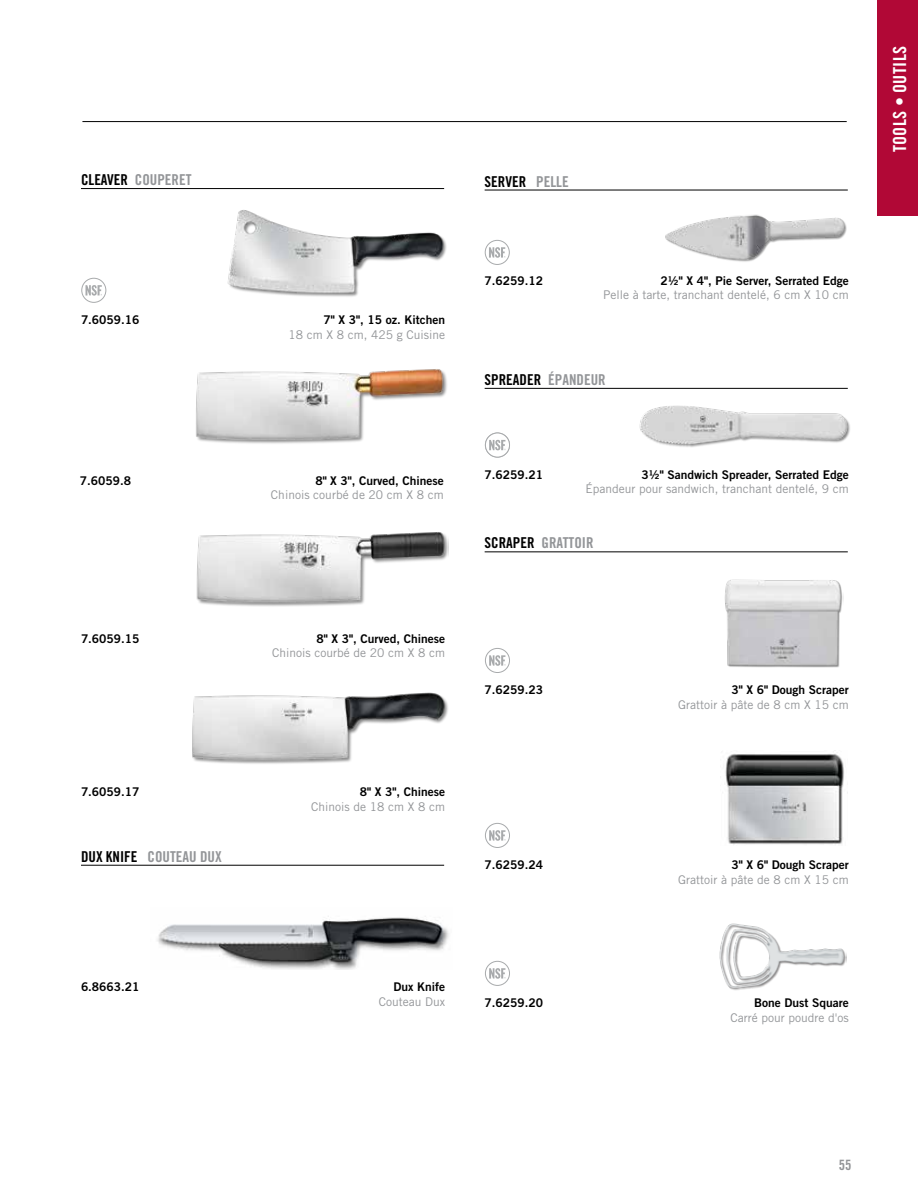
<style>
.page{position:relative;width:918px;height:1188px;background:#fff}
.page>*{position:absolute;margin:0;border:0;box-sizing:border-box;transform-origin:0 0}
.t1{font:18px "Trade Gothic LT Com Bd Cn 20";letter-spacing:.025em;color:#fff}
.t2{font:15px "Trade Gothic LT Std Bd Cn 20";color:#939598}
.t3{font:15px "Trade Gothic LT Std Bd Cn 20";color:#000}
.t4{font:14.25px "Trade Gothic LT Std Bd Cn 20";color:#939598}
.t5{font:12px "Trade Gothic LT Std Bd 2";color:#000}
.t6{font:12px "Trade Gothic LT Std";color:#939598}
.s1{color:#000}
.s2{color:#939598}
</style>
<div class="page">
<img style="left:196px;top:532px;width:252px;height:75px">
<img style="left:192px;top:692px;width:256px;height:72px">
<img style="left:227px;top:210px;width:220px;height:87px">
<img style="left:665px;top:214px;width:182px;height:48px">
<img style="left:639px;top:406px;width:211px;height:41px">
<img style="left:157px;top:916px;width:292px;height:54px">
<img style="left:724px;top:579px;width:119px;height:89px">
<img style="left:725px;top:754px;width:123px;height:91px">
<img style="left:196px;top:369px;width:251px;height:75px">
<hr style="left:81px;top:188px;width:363px;height:1px;background:#000">
<div style="left:82px;top:278px;width:24px;height:25px;border:1px solid #a8aaac;border-radius:50%"></div>
<svg style="left:86px;top:285px;width:16px;height:11px"></svg>
<hr style="left:81px;top:865px;width:363px;height:1px;background:#000">
<hr style="left:485px;top:190px;width:363px;height:1px;background:#000">
<hr style="left:485px;top:388px;width:363px;height:1px;background:#000">
<div style="left:485px;top:240px;width:24px;height:25px;border:1px solid #a8aaac;border-radius:50%"></div>
<svg style="left:489px;top:247px;width:16px;height:11px"></svg>
<hr style="left:485px;top:552px;width:363px;height:1px;background:#000">
<div style="left:485px;top:433px;width:25px;height:24px;border:1px solid #a8aaac;border-radius:50%"></div>
<svg style="left:489px;top:440px;width:17px;height:10px"></svg>
<svg style="left:485px;top:648px;width:25px;height:25px"></svg>
<div style="left:485px;top:648px;width:25px;height:25px;border:1px solid #a8aaac;border-radius:50%"></div>
<svg style="left:489px;top:655px;width:17px;height:11px"></svg>
<svg style="left:485px;top:823px;width:25px;height:24px"></svg>
<div style="left:485px;top:823px;width:25px;height:25px;border:1px solid #a8aaac;border-radius:50%"></div>
<svg style="left:489px;top:830px;width:17px;height:11px"></svg>
<img style="left:719px;top:923px;width:128px;height:67px">
<svg style="left:485px;top:961px;width:25px;height:24px"></svg>
<div style="left:485px;top:961px;width:25px;height:25px;border:1px solid #a8aaac;border-radius:50%"></div>
<svg style="left:489px;top:968px;width:17px;height:11px"></svg>
<hr style="left:82px;top:121px;width:765px;height:1px;background:#000">
<div style="left:878px;top:0;width:40px;height:216px;background:#b10836"></div>
<p class="t2" style="left:81px;top:171px;width:112px"><span class="s1">CLEAVER</span> COUPERET</p>
<p class="t5" style="left:81px;top:313px;width:60px">7.6059.16</p>
<p class="t5" style="left:324px;top:313px;width:123px">7" X 3", 15 oz. Kitchen</p>
<p class="t6" style="left:289px;top:327px;width:158px">18 cm X 8 cm, 425 g Cuisine</p>
<p class="t5" style="left:80px;top:473px;width:53px">7.6059.8</p>
<p class="t5" style="left:315px;top:473px;width:130px">8" X 3", Curved, Chinese</p>
<p class="t6" style="left:271px;top:488px;width:174px">Chinois courbé de 20 cm X 8 cm</p>
<p class="t5" style="left:81px;top:631px;width:60px">7.6059.15</p>
<p class="t5" style="left:317px;top:631px;width:130px">8" X 3", Curved, Chinese</p>
<p class="t6" style="left:272px;top:646px;width:174px">Chinois courbé de 20 cm X 8 cm</p>
<p class="t5" style="left:81px;top:785px;width:60px">7.6059.17</p>
<p class="t5" style="left:360px;top:785px;width:87px">8" X 3", Chinese</p>
<p class="t6" style="left:311px;top:799px;width:135px">Chinois de 18 cm X 8 cm</p>
<p class="t2" style="left:81px;top:847px;width:142px"><span class="s1">DUX KNIFE</span> COUTEAU DUX</p>
<p class="t5" style="left:81px;top:979px;width:60px">6.8663.21</p>
<p class="t5" style="left:393px;top:979px;width:53px">Dux Knife</p>
<p class="t6" style="left:379px;top:994px;width:68px">Couteau Dux</p>
<p class="t3" style="left:485px;top:172px;width:86px">SERVER <span class="s2">PELLE</span></p>
<p class="t5" style="left:485px;top:273px;width:60px">7.6259.12</p>
<p class="t5" style="left:661px;top:273px;width:190px">2½" X 4", Pie Server, Serrated Edge</p>
<p class="t6" style="left:603px;top:288px;width:247px">Pelle à tarte, tranchant dentelé, 6 cm X 10 cm</p>
<p class="t3" style="left:485px;top:370px;width:123px">SPREADER <span class="s2">ÉPANDEUR</span></p>
<p class="t5" style="left:485px;top:467px;width:60px">7.6259.21</p>
<p class="t5" style="left:642px;top:467px;width:209px">3½" Sandwich Spreader, Serrated Edge</p>
<p class="t6" style="left:585px;top:482px;width:265px">Épandeur pour sandwich, tranchant dentelé, 9 cm</p>
<p class="t2" style="left:485px;top:534px;width:110px"><span class="s1">SCRAPER</span> GRATTOIR</p>
<p class="t5" style="left:485px;top:683px;width:60px">7.6259.23</p>
<p class="t5" style="left:732px;top:683px;width:119px">3" X 6" Dough Scraper</p>
<p class="t6" style="left:678px;top:697px;width:172px">Grattoir à pâte de 8 cm X 15 cm</p>
<p class="t5" style="left:485px;top:858px;width:60px">7.6259.24</p>
<p class="t5" style="left:732px;top:858px;width:119px">3" X 6" Dough Scraper</p>
<p class="t6" style="left:678px;top:872px;width:172px">Grattoir à pâte de 8 cm X 15 cm</p>
<p class="t5" style="left:485px;top:996px;width:60px">7.6259.20</p>
<p class="t5" style="left:754px;top:996px;width:96px">Bone Dust Square</p>
<p class="t6" style="left:730px;top:1010px;width:120px">Carré pour poudre d'os</p>
<h1 class="t1" style="left:889px;top:152px;width:108px;rotate:-90deg">TOOLS • OUTILS</h1>
<p class="t4" style="left:839px;top:1157px;width:14px">55</p>
</div>
